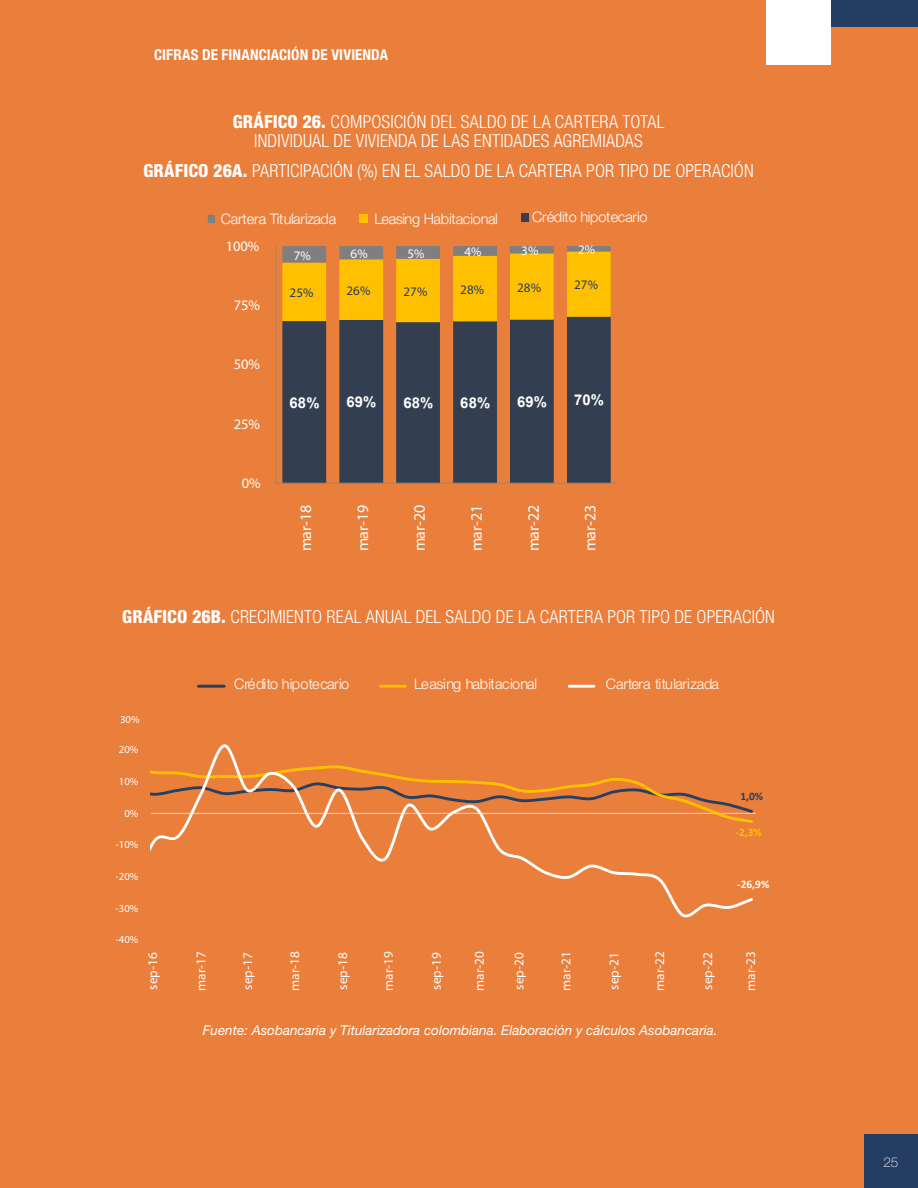
<style>
.page{position:relative;width:918px;height:1188px;background:#ea7e3b}
.page>*{position:absolute;margin:0;border:0;box-sizing:border-box;transform-origin:0 0}
.t1{font:300 condensed 18px/19.5px "Helvetica Neue LT Std";letter-spacing:.01em;color:#fff;text-align:center}
.t2{font:300 15.9px "Helvetica Neue";letter-spacing:-.025em;color:#fff}
.t3{font:700 condensed 15px "Helvetica Neue LT Std";letter-spacing:.005em;color:#fff}
.t4{font:700 14.85px "Arial";letter-spacing:.01em;color:#fff}
.t5{font:300 14.55px "Helvetica Neue LT Std";letter-spacing:-.02em;color:#fff}
.t6{font:300 14.55px "Helvetica Neue";letter-spacing:-.005em;color:#fff}
.t7{font:italic 13.5px "Helvetica Neue LT Std";color:#fff}
.t8{font:100 13.5px "Helvetica Neue LT Std";color:#fff}
.t9{font:300 13.2px "Helvetica Neue";color:#fff}
.t10{font:500 13.05px "Helvetica Neue";letter-spacing:.01em;color:#263d63}
.t11{font:500 13.05px "Helvetica Neue";color:#fff}
.t12{font:700 11.4px "Calibri";color:#fff}
.t13{font:700 11.4px "Calibri";color:#ffc000}
.t14{font:700 11.4px "Calibri";color:#254061}
.t15{font:300 10.65px "Helvetica Neue";color:#fff}
.s1{font-weight:800}
</style>
<div class="page">
<div style="left:864px;top:1134px;width:54px;height:54px;background:#263d63"></div>
<div style="left:767px;top:0;width:64px;height:64px;background:#fff"></div>
<div style="left:831px;top:0;width:87px;height:27px;background:#263d63"></div>
<svg style="left:208px;top:215px;width:7px;height:8px"></svg>
<div style="left:359px;top:215px;width:8px;height:8px;background:#ffc000"></div>
<div style="left:521px;top:214px;width:8px;height:8px;background:#333f50"></div>
<hr style="left:198px;top:685px;width:26px;height:3px;background:#254061">
<hr style="left:380px;top:685px;width:25px;height:3px;background:#ffc000">
<hr style="left:569px;top:685px;width:25px;height:3px;background:#fff">
<svg style="left:282px;top:322px;width:329px;height:161px;fill:#333f50"></svg>
<svg style="left:282px;top:246px;width:329px;height:76px"></svg>
<hr style="left:276px;top:246px;width:1px;height:237px;background:#898989">
<hr style="left:276px;top:483px;width:341px;height:1px;background:#898989">
<hr style="left:151px;top:813px;width:605px;height:1px;background:#d9d9d9">
<svg style="left:151px;top:744px;width:604px;height:174px"></svg>
<p class="t3" style="left:148px;top:46px;width:296px">INDIC DORES LÍDERES DEL SECTOR DE VIVIENDA</p>
<p class="t3" style="left:154px;top:46px;width:235px">CIFRAS DE FINANCIACIÓN DE VIVIENDA</p>
<p class="t1" style="left:233px;top:111px;width:433px"><span class="s1">GRÁFICO 26.</span> COMPOSICIÓN DEL SALDO DE LA CARTERA TOTAL<br>INDIVIDUAL DE VIVIENDA DE LAS ENTIDADES AGREMIADAS</p>
<p class="t1" style="left:143px;top:161px;width:612px"><span class="s1">GRÁFICO 26A.</span> PARTICIPACIÓN (%) EN EL SALDO DE LA CARTERA POR TIPO DE OPERACIÓN</p>
<p class="t5" style="left:221px;top:210px;width:117px">Cartera Titularizada</p>
<p class="t5" style="left:374px;top:210px;width:125px">Leasing Habitacional</p>
<p class="t5" style="left:532px;top:208px;width:117px">Crédito hipotecario</p>
<p class="t6" style="left:226px;top:237px;width:35px">100%</p>
<p class="t6" style="left:234px;top:296px;width:28px">75%</p>
<p class="t6" style="left:234px;top:355px;width:28px">50%</p>
<p class="t6" style="left:234px;top:415px;width:28px">25%</p>
<p class="t6" style="left:242px;top:474px;width:20px">0%</p>
<p class="t11" style="left:294px;top:247px;width:19px">7%</p>
<p class="t11" style="left:351px;top:246px;width:19px">6%</p>
<p class="t11" style="left:407px;top:245px;width:19px">5%</p>
<p class="t11" style="left:464px;top:244px;width:19px">4%</p>
<p class="t11" style="left:521px;top:243px;width:19px">3%</p>
<p class="t11" style="left:578px;top:242px;width:19px">2%</p>
<p class="t10" style="left:290px;top:285px;width:25px">25%</p>
<p class="t10" style="left:346px;top:283px;width:25px">26%</p>
<p class="t10" style="left:403px;top:283px;width:25px">27%</p>
<p class="t10" style="left:460px;top:281px;width:25px">28%</p>
<p class="t10" style="left:517px;top:279px;width:25px">28%</p>
<p class="t10" style="left:574px;top:277px;width:25px">27%</p>
<p class="t4" style="left:290px;top:392px;width:32px">68%</p>
<p class="t4" style="left:346px;top:391px;width:32px">69%</p>
<p class="t4" style="left:403px;top:392px;width:32px">68%</p>
<p class="t4" style="left:460px;top:392px;width:32px">68%</p>
<p class="t4" style="left:517px;top:391px;width:32px">69%</p>
<p class="t4" style="left:574px;top:390px;width:32px">70%</p>
<p class="t2" style="left:296px;top:551px;width:48px;rotate:-90deg">mar-18</p>
<p class="t2" style="left:353px;top:551px;width:48px;rotate:-90deg">mar-19</p>
<p class="t2" style="left:410px;top:551px;width:48px;rotate:-90deg">mar-20</p>
<p class="t2" style="left:467px;top:551px;width:48px;rotate:-90deg">mar-21</p>
<p class="t2" style="left:524px;top:551px;width:48px;rotate:-90deg">mar-22</p>
<p class="t2" style="left:580px;top:551px;width:48px;rotate:-90deg">mar-23</p>
<p class="t1" style="left:122px;top:606px;width:654px"><span class="s1">GRÁFICO 26B.</span> CRECIMIENTO REAL ANUAL DEL SALDO DE LA CARTERA POR TIPO DE OPERACIÓN</p>
<p class="t15" style="left:120px;top:712px;width:21px">30%</p>
<p class="t15" style="left:119px;top:743px;width:21px">20%</p>
<p class="t15" style="left:119px;top:775px;width:21px">10%</p>
<p class="t15" style="left:124px;top:806px;width:15px">0%</p>
<p class="t15" style="left:116px;top:838px;width:24px">-10%</p>
<p class="t15" style="left:116px;top:870px;width:24px">-20%</p>
<p class="t15" style="left:116px;top:902px;width:24px">-30%</p>
<p class="t5" style="left:234px;top:675px;width:117px">Crédito hipotecario</p>
<p class="t5" style="left:414px;top:675px;width:124px">Leasing habitacional</p>
<p class="t5" style="left:606px;top:675px;width:114px">Cartera titularizada</p>
<p class="t14" style="left:740px;top:788px;width:24px">1,0%</p>
<p class="t13" style="left:736px;top:824px;width:28px">-2,3%</p>
<p class="t12" style="left:737px;top:876px;width:34px">-26,9%</p>
<p class="t15" style="left:116px;top:933px;width:24px">-40%</p>
<p class="t9" style="left:144px;top:990px;width:39px;rotate:-90deg">sep-16</p>
<p class="t9" style="left:193px;top:991px;width:41px;rotate:-90deg">mar-17</p>
<p class="t9" style="left:240px;top:990px;width:39px;rotate:-90deg">sep-17</p>
<p class="t9" style="left:287px;top:991px;width:41px;rotate:-90deg">mar-18</p>
<p class="t9" style="left:335px;top:990px;width:39px;rotate:-90deg">sep-18</p>
<p class="t9" style="left:380px;top:991px;width:41px;rotate:-90deg">mar-19</p>
<p class="t9" style="left:428px;top:990px;width:39px;rotate:-90deg">sep-19</p>
<p class="t9" style="left:471px;top:991px;width:41px;rotate:-90deg">mar-20</p>
<p class="t9" style="left:511px;top:990px;width:39px;rotate:-90deg">sep-20</p>
<p class="t9" style="left:558px;top:991px;width:41px;rotate:-90deg">mar-21</p>
<p class="t9" style="left:606px;top:990px;width:39px;rotate:-90deg">sep-21</p>
<p class="t9" style="left:652px;top:991px;width:41px;rotate:-90deg">mar-22</p>
<p class="t9" style="left:700px;top:990px;width:39px;rotate:-90deg">sep-22</p>
<p class="t9" style="left:742px;top:991px;width:41px;rotate:-90deg">mar-23</p>
<p class="t7" style="left:203px;top:1022px;width:516px">Fuente: Asobancaria y Titularizadora colombiana. Elaboración y cálculos Asobancaria.</p>
<p class="t8" style="left:883px;top:1155px;width:17px">25</p>
</div>
